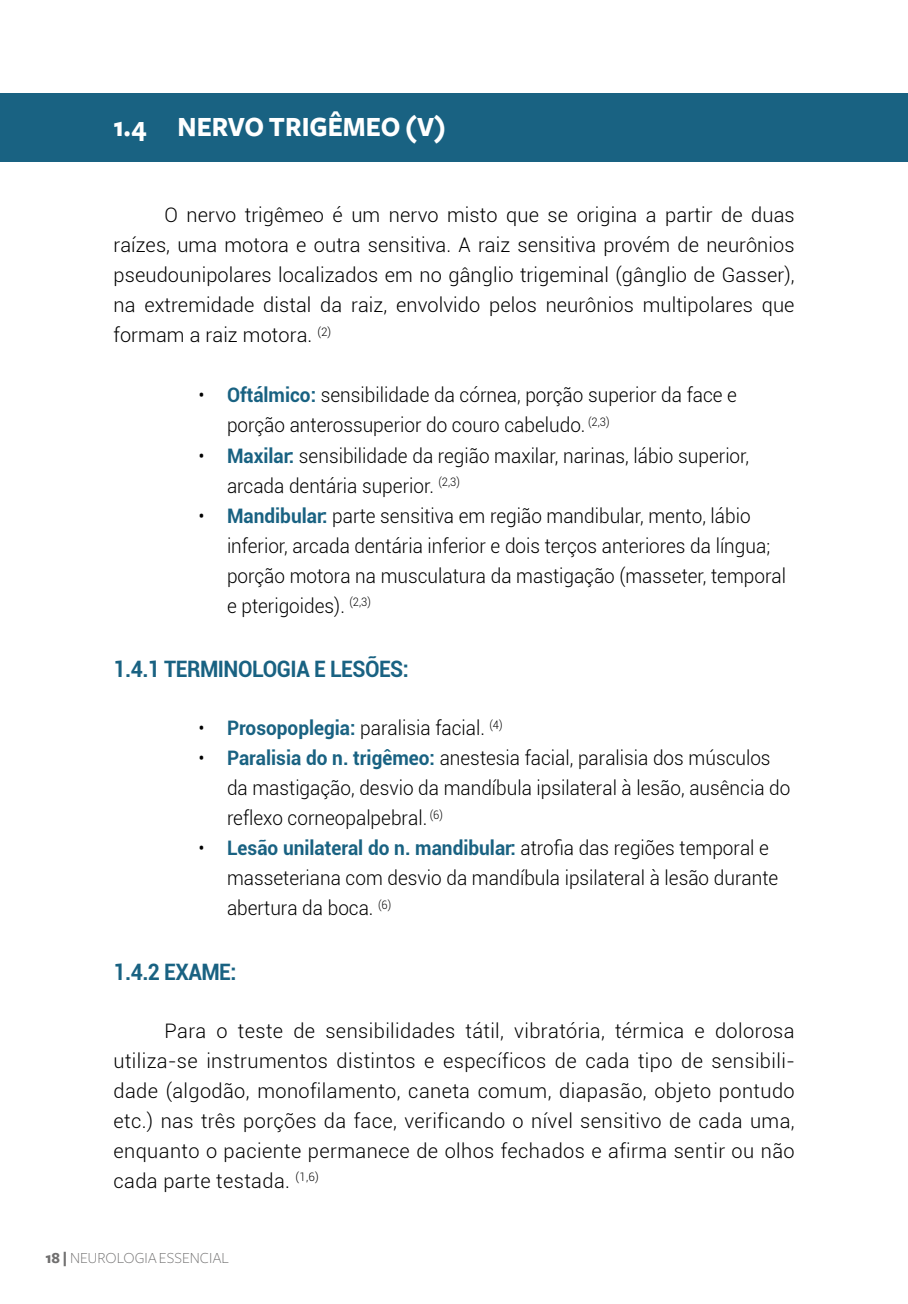
<style>
.page{position:relative;width:908px;height:1304px;background:#fff}
.page>*{position:absolute;margin:0;border:0;box-sizing:border-box;transform-origin:0 0}
.t1{font:700 28.8px "Freight Sans";color:#fff;scale:.93 1}
.t2{font:700 22.6px "Roboto";letter-spacing:-.025em;color:#196282;scale:.93 1}
.t3{font:300 20px/30px "Roboto";color:#000;scale:.95 1}
.t4{font:300 20px/30px "Roboto";color:#000;text-align:justify}
.t5{font:300 16px "Freight Sans";color:#706f6f}
.s1{font-weight:700;color:#196282}
.s2{font-weight:700}
</style>
<div class="page">
<hr style="left:907px;top:446px;width:1px;height:68px;background:#196282">
<div style="left:0;top:94px;width:907px;height:68px;background:#196282"></div>
<h1 class="t1" style="left:113px;top:111px;width:359px">1.4 NERVO TRIGÊMEO (V)</h1>
<p class="t4" style="left:113px;top:200px;width:682px;text-indent:51px">O nervo trigêmeo é um nervo misto que se origina a partir de duas raízes, uma motora e outra sensitiva. A raiz sensitiva provém de neurônios pseudounipolares localizados em no gânglio trigeminal (gânglio de Gasser), na extremidade distal da raiz, envolvido pelos neurônios multipolares que formam a raiz motora. <sup>(2)</sup></p>
<p class="t3" style="left:227px;top:380px;width:538px;text-indent:-28px">• <span class="s1">Oftálmico:</span> sensibilidade da córnea, porção superior da face e porção anterossuperior do couro cabeludo. <sup>(2,3)</sup></p>
<p class="t3" style="left:227px;top:440px;width:551px;text-indent:-28px">• <span class="s1">Maxilar:</span> sensibilidade da região maxilar, narinas, lábio superior, arcada dentária superior. <sup>(2,3)</sup></p>
<p class="t3" style="left:227px;top:500px;width:589px;text-indent:-28px">• <span class="s1">Mandibular:</span> parte sensitiva em região mandibular, mento, lábio inferior, arcada dentária inferior e dois terços anteriores da língua; porção motora na musculatura da mastigação (masseter, temporal e pterigoides). <sup>(2,3)</sup></p>
<p class="t2" style="left:113px;top:653px;width:319px">1.4.1 TERMINOLOGIA E LESÕES:</p>
<p class="t3" style="left:198px;top:712px;width:321px">• <span class="s1">Prosopoplegia:</span> paralisia facial. <sup>(4)</sup></p>
<p class="t3" style="left:227px;top:742px;width:594px;text-indent:-28px">• <span class="s1">Paralisia do n. trigêmeo:</span> anestesia facial, paralisia dos músculos da mastigação, desvio da mandíbula ipsilateral à lesão, ausência do reflexo corneopalpebral. <sup>(6)</sup></p>
<p class="t3" style="left:227px;top:832px;width:581px;text-indent:-28px">• <span class="s1">Lesão unilateral do n. mandibular:</span> atrofia das regiões temporal e masseteriana com desvio da mandíbula ipsilateral à lesão durante abertura da boca. <sup>(6)</sup></p>
<p class="t2" style="left:113px;top:956px;width:134px">1.4.2 EXAME:</p>
<p class="t4" style="left:113px;top:1015px;width:682px;text-indent:51px">Para o teste de sensibilidades tátil, vibratória, térmica e dolorosa utiliza-se instrumentos distintos e específicos de cada tipo de sensibili&shy;dade (algodão, monofilamento, caneta comum, diapasão, objeto pontudo etc.) nas três porções da face, verificando o nível sensitivo de cada uma, enquanto o paciente permanece de olhos fechados e afirma sentir ou não cada parte testada. <sup>(1,6)</sup></p>
<p class="t5" style="left:45px;top:1249px;width:185px"><span class="s2">18 |</span> NEUROLOGIA ESSENCIAL</p>
</div>
